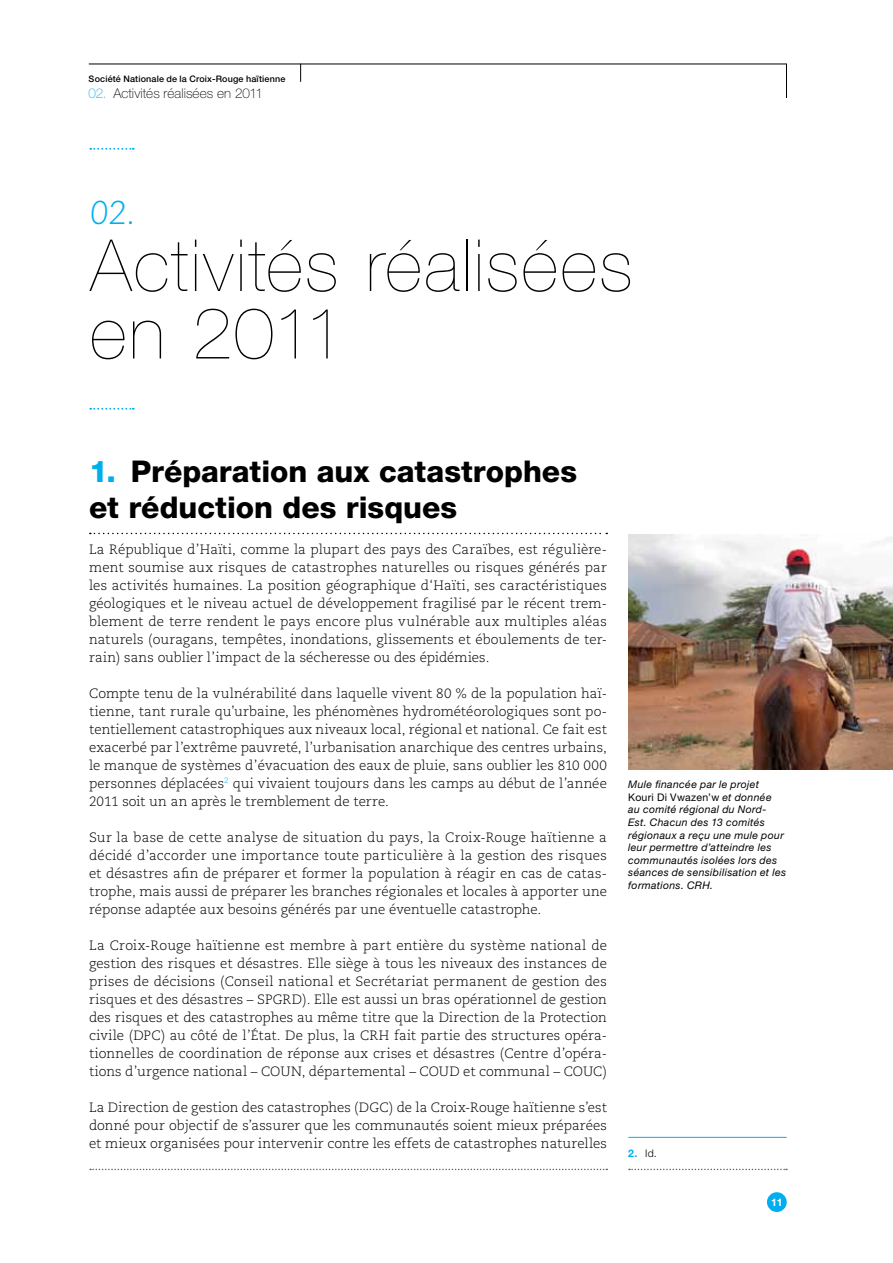
<style>
.page{position:relative;width:893px;height:1263px;background:#fff}
.page>*{position:absolute;margin:0;border:0;box-sizing:border-box;transform-origin:0 0}
.t1{font:200 72px/67.5px "Helvetica Neue";letter-spacing:.035em;color:#000}
.t2{font:italic 300 33px "Caecilia LT Std";color:#00aeef}
.t3{font:800 30px/36px "Helvetica Neue";color:#000}
.t4{font:300 13.5px/18px "Caecilia";color:#000;text-align:justify}
.t5{font:100 13.5px "Helvetica Neue";letter-spacing:.005em;color:#000}
.t6{font:italic 10.5px/12.6px "Helvetica Neue";letter-spacing:.03em;color:#000}
.t7{font:300 10.5px "Helvetica Neue";color:#000}
.t8{font:700 10.5px "Helvetica Neue";color:#fff}
.t9{font:500 9px "Helvetica Neue";letter-spacing:.02em;color:#000}
.s1{color:#00aeef}
.s2{font-style:normal}
.s3{font-weight:700;color:#00aeef}
</style>
<div class="page">
<svg style="left:629px;top:1169px;width:158px;height:1px"></svg>
<svg style="left:90px;top:1169px;width:517px;height:1px"></svg>
<div style="left:767px;top:1192px;width:20px;height:20px;background:#00aeef;border-radius:50%"></div>
<svg style="left:88px;top:64px;width:699px;height:34px"></svg>
<svg style="left:90px;top:533px;width:517px;height:1px"></svg>
<hr style="left:628px;top:1137px;width:159px;height:1px;background:#00aeef">
<svg style="left:90px;top:408px;width:44px;height:2px"></svg>
<svg style="left:90px;top:148px;width:44px;height:2px"></svg>
<img style="left:628px;top:534px;width:265px;height:236px">
<p class="t9" style="left:89px;top:73px;width:198px">Société Nationale de la Croix-Rouge haïtienne</p>
<p class="t5" style="left:88px;top:86px;width:176px"><span class="s1">02.</span> Activités réalisées en 2011</p>
<h2 class="t2" style="left:90px;top:193px;width:47px">02.</h2>
<h1 class="t1" style="left:90px;top:231px;width:544px">Activités réalisées en 2011</h1>
<h3 class="t3" style="left:89px;top:453px;width:489px"><span class="s1">1.</span> Préparation aux catastrophes et réduction des risques</h3>
<p class="t4" style="left:89px;top:540px;width:519px">La République d’Haïti, comme la plupart des pays des Caraïbes, est régulière&shy;ment soumise aux risques de catastrophes naturelles ou risques générés par les activités humaines. La position géographique d‘Haïti, ses caractéristiques géologiques et le niveau actuel de développement fragilisé par le récent trem&shy;blement de terre rendent le pays encore plus vulnérable aux multiples aléas naturels (ouragans, tempêtes, inondations, glissements et éboulements de ter&shy;rain) sans oublier l’impact de la sécheresse ou des épidémies.</p>
<p class="t4" style="left:89px;top:684px;width:519px">Compte tenu de la vulnérabilité dans laquelle vivent 80 % de la population haï&shy;tienne, tant rurale qu’urbaine, les phénomènes hydrométéorologiques sont po&shy;tentiellement catastrophiques aux niveaux local, régional et national. Ce fait est exacerbé par l’extrême pauvreté, l’urbanisation anarchique des centres urbains, le manque de systèmes d’évacuation des eaux de pluie, sans oublier les 810 000 personnes déplacées<sup>2</sup> qui vivaient toujours dans les camps au début de l’année 2011 soit un an après le tremblement de terre.</p>
<p class="t4" style="left:89px;top:828px;width:519px">Sur la base de cette analyse de situation du pays, la Croix-Rouge haïtienne a décidé d’accorder une importance toute particulière à la gestion des risques et désastres afin de préparer et former la population à réagir en cas de catas&shy;trophe, mais aussi de préparer les branches régionales et locales à apporter une réponse adaptée aux besoins générés par une éventuelle catastrophe.</p>
<p class="t4" style="left:89px;top:936px;width:519px">La Croix-Rouge haïtienne est membre à part entière du système national de gestion des risques et désastres. Elle siège à tous les niveaux des instances de prises de décisions (Conseil national et Secrétariat permanent de gestion des risques et des désastres – SPGRD). Elle est aussi un bras opérationnel de gestion des risques et des catastrophes au même titre que la Direction de la Protection civile (DPC) au côté de l’État. De plus, la CRH fait partie des structures opéra&shy;tionnelles de coordination de réponse aux crises et désastres (Centre d’opéra&shy;tions d’urgence national – COUN, départemental – COUD et communal – COUC)</p>
<p class="t4" style="left:89px;top:1098px;width:519px">La Direction de gestion des catastrophes (DGC) de la Croix-Rouge haïtienne s’est donné pour objectif de s’assurer que les communautés soient mieux préparées et mieux organisées pour intervenir contre les effets de catastrophes naturelles</p>
<p class="t6" style="left:628px;top:778px;width:159px">Mule financée par le projet<br><span class="s2">Kouri Di Vwazen’w</span> et donnée<br>au comité régional du Nord-<br>Est. Chacun des 13 comités régionaux a reçu une mule pour leur permettre d’atteindre les communautés isolées lors des séances de sensibilisation et les formations. CRH.</p>
<p class="t7" style="left:628px;top:1146px;width:30px"><span class="s3">2.</span> Id.</p>
<p class="t8" style="left:771px;top:1196px;width:13px">11</p>
</div>
